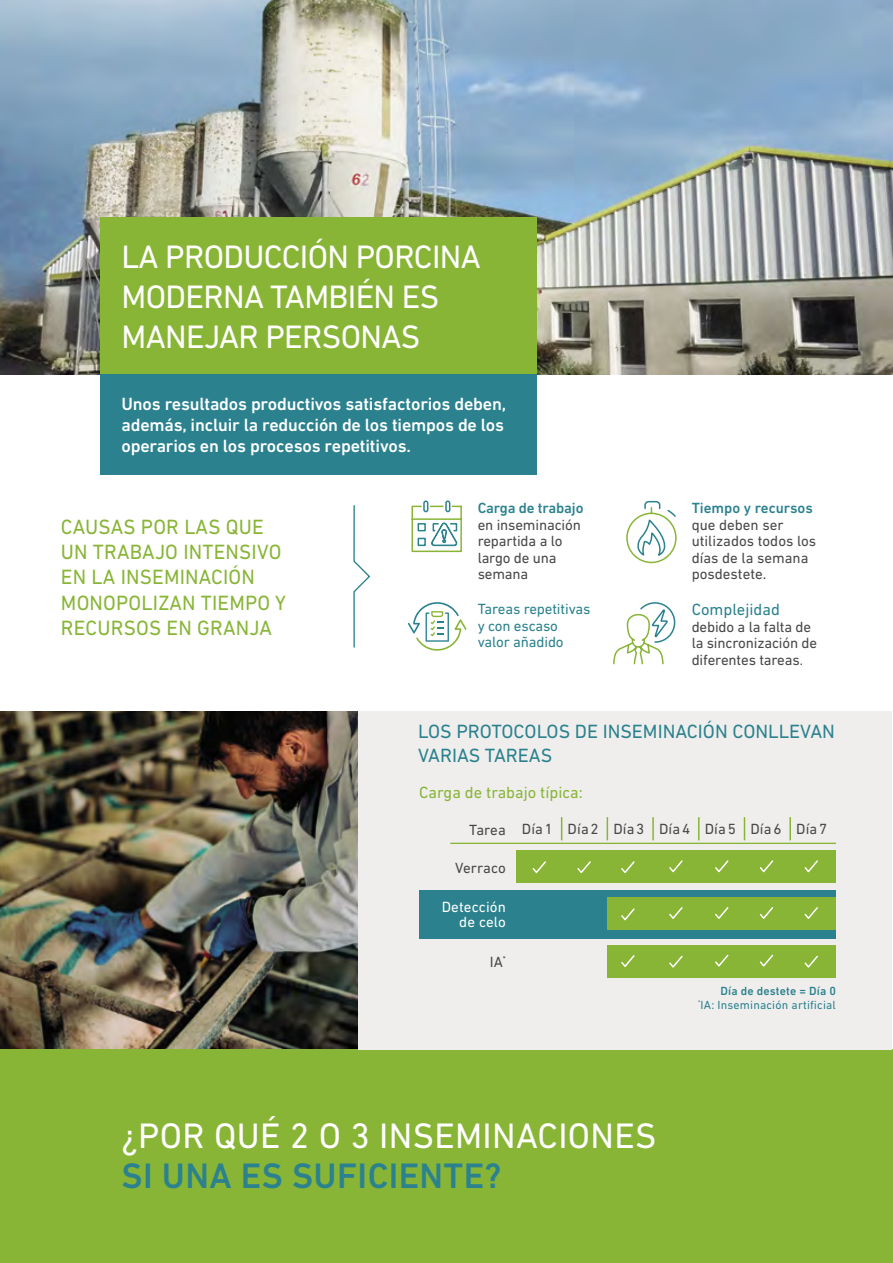
<style>
.page{position:relative;width:893px;height:1263px;background:#fff}
.page>*{position:absolute;margin:0;border:0;box-sizing:border-box;transform-origin:0 0}
.t1{font:36px "DIN Next LT Pro";letter-spacing:.01em;color:#fff}
.t2{font:500 36px "DIN Next LT Pro";letter-spacing:.01em;color:#2b828e}
.t3{font:33px/39.6px "DIN Next LT Pro";letter-spacing:-.02em;color:#fff}
.t4{font:21px/25.2px "DIN Next LT Pro";letter-spacing:.01em;color:#88b536}
.t5{font:19.5px/23.4px "DIN Next LT Pro";color:#2b828e}
.t6{font:500 18px/21px "DIN Next LT Pro";letter-spacing:-.01em;color:#fff;text-align:justify}
.t7{font:16.5px "DIN Next LT Pro";color:#88b536}
.t8{font:16.5px "DIN Next LT Pro";color:#2b828e}
.t9{font:15px/16.5px "DIN Next LT Pro";letter-spacing:-.01em;color:#484848}
.t10{font:15px/16.5px "DIN Next LT Pro";letter-spacing:-.01em;color:#2b828e}
.t11{font:500 15px "DIN Next LT Pro";letter-spacing:-.01em;color:#2b828e}
.t12{font:15px "DIN Next LT Pro";letter-spacing:.01em;color:#484848}
.t13{font:15px/15px "DIN Next LT Pro";letter-spacing:.01em;color:#fff;text-align:right}
.t14{font:12px/14.4px "DIN Next LT Pro";letter-spacing:.015em;color:#2b828e;text-align:right}
.s1{font-size:13.5px}
.s2{font-weight:500}
</style>
<div class="page">
<div style="left:0;top:1049px;width:893px;height:214px;background:#88b536"></div>
<img style="left:0;top:0;width:892px;height:374px">
<img style="left:0;top:711px;width:359px;height:338px">
<div style="left:359px;top:711px;width:533px;height:338px;background:#f0eeed"></div>
<div style="left:100px;top:217px;width:437px;height:157px;background:#88b536"></div>
<div style="left:100px;top:374px;width:437px;height:101px;background:#2b828e"></div>
<svg style="left:353px;top:505px;width:18px;height:143px"></svg>
<svg style="left:626px;top:500px;width:51px;height:64px"></svg>
<svg style="left:613px;top:602px;width:63px;height:63px"></svg>
<svg style="left:408px;top:602px;width:59px;height:49px"></svg>
<svg style="left:411px;top:505px;width:51px;height:48px"></svg>
<div style="left:423px;top:500px;width:5px;height:12px;border:2px solid #2b828e;border-radius:2px"></div>
<div style="left:445px;top:500px;width:5px;height:12px;border:2px solid #2b828e;border-radius:2px"></div>
<div style="left:419px;top:890px;width:417px;height:48px;background:#2b828e"></div>
<hr style="left:450px;top:843px;width:386px;height:1px;background:#88b536">
<svg style="left:561px;top:817px;width:1px;height:23px"></svg>
<svg style="left:607px;top:817px;width:1px;height:23px"></svg>
<hr style="left:652px;top:817px;width:2px;height:23px;background:#88b536">
<svg style="left:698px;top:817px;width:1px;height:23px"></svg>
<svg style="left:744px;top:817px;width:1px;height:23px"></svg>
<hr style="left:789px;top:817px;width:2px;height:23px;background:#88b536">
<div style="left:516px;top:850px;width:320px;height:33px;background:#88b536"></div>
<div style="left:608px;top:897px;width:228px;height:33px;background:#88b536"></div>
<div style="left:608px;top:945px;width:228px;height:32px;background:#88b536"></div>
<svg style="left:577px;top:861px;width:14px;height:13px"></svg>
<svg style="left:532px;top:861px;width:14px;height:13px"></svg>
<svg style="left:621px;top:861px;width:14px;height:13px"></svg>
<svg style="left:621px;top:908px;width:14px;height:13px"></svg>
<svg style="left:621px;top:955px;width:14px;height:12px"></svg>
<svg style="left:669px;top:955px;width:14px;height:13px"></svg>
<svg style="left:669px;top:860px;width:14px;height:13px"></svg>
<svg style="left:669px;top:907px;width:14px;height:12px"></svg>
<svg style="left:715px;top:954px;width:14px;height:13px"></svg>
<svg style="left:715px;top:860px;width:14px;height:13px"></svg>
<svg style="left:715px;top:907px;width:14px;height:12px"></svg>
<svg style="left:759px;top:954px;width:15px;height:13px"></svg>
<svg style="left:759px;top:860px;width:15px;height:13px"></svg>
<svg style="left:759px;top:907px;width:15px;height:12px"></svg>
<svg style="left:804px;top:955px;width:14px;height:13px"></svg>
<svg style="left:804px;top:860px;width:14px;height:13px"></svg>
<svg style="left:804px;top:907px;width:14px;height:12px"></svg>
<h2 class="t3" style="left:122px;top:237px;width:361px">LA PRODUCCIÓN PORCINA<br>MODERNA TAMBIÉN ES<br>MANEJAR PERSONAS</h2>
<p class="t6" style="left:122px;top:393px;width:386px">Unos resultados productivos satisfactorios deben, además, incluir la reducción de los tiempos de los operarios en los procesos repetitivos.</p>
<h3 class="t4" style="left:61px;top:514px;width:227px">CAUSAS POR LAS QUE<br>UN TRABAJO INTENSIVO<br>EN LA INSEMINACIÓN<br>MONOPOLIZAN TIEMPO Y<br>RECURSOS EN GRANJA</h3>
<p class="t11" style="left:478px;top:499px;width:107px">Carga de trabajo</p>
<p class="t9" style="left:478px;top:516px;width:105px">en inseminación repartida a lo largo de una semana</p>
<p class="t10" style="left:478px;top:601px;width:114px">Tareas repetitivas y con escaso valor añadido</p>
<p class="t11" style="left:692px;top:499px;width:123px">Tiempo y recursos</p>
<p class="t9" style="left:692px;top:516px;width:126px">que deben ser utilizados todos los días de la semana posdestete.</p>
<p class="t8" style="left:692px;top:600px;width:90px">Complejidad</p>
<p class="t9" style="left:692px;top:618px;width:127px">debido a la falta de la sincronización de diferentes tareas<span class="s1">.</span></p>
<h3 class="t5" style="left:418px;top:720px;width:418px">LOS PROTOCOLOS DE INSEMINACIÓN CONLLEVAN<br>VARIAS TAREAS</h3>
<p class="t7" style="left:419px;top:783px;width:165px">Carga de trabajo típica:</p>
<p class="t9" style="left:469px;top:822px;width:38px">Tarea</p>
<p class="t9" style="left:455px;top:860px;width:52px">Verraco</p>
<p class="t12" style="left:522px;top:821px;width:307px">Día 1 Día 2 Día 3 Día 4 Día 5 Día 6 Día 7</p>
<p class="t13" style="left:442px;top:899px;width:66px">Detección de celo</p>
<p class="t9" style="left:490px;top:954px;width:18px">IA<sup>*</sup></p>
<h1 class="t1" style="left:122px;top:1115px;width:536px">¿POR QUÉ 2 O 3 INSEMINACIONES</h1>
<h1 class="t2" style="left:122px;top:1155px;width:381px">SI UNA ES SUFICIENTE?</h1>
<p class="t14" style="left:698px;top:983px;width:139px"><span class="s2">Día de destete = Día 0<br></span><sup>*</sup>IA: Inseminación artificial</p>
</div>
